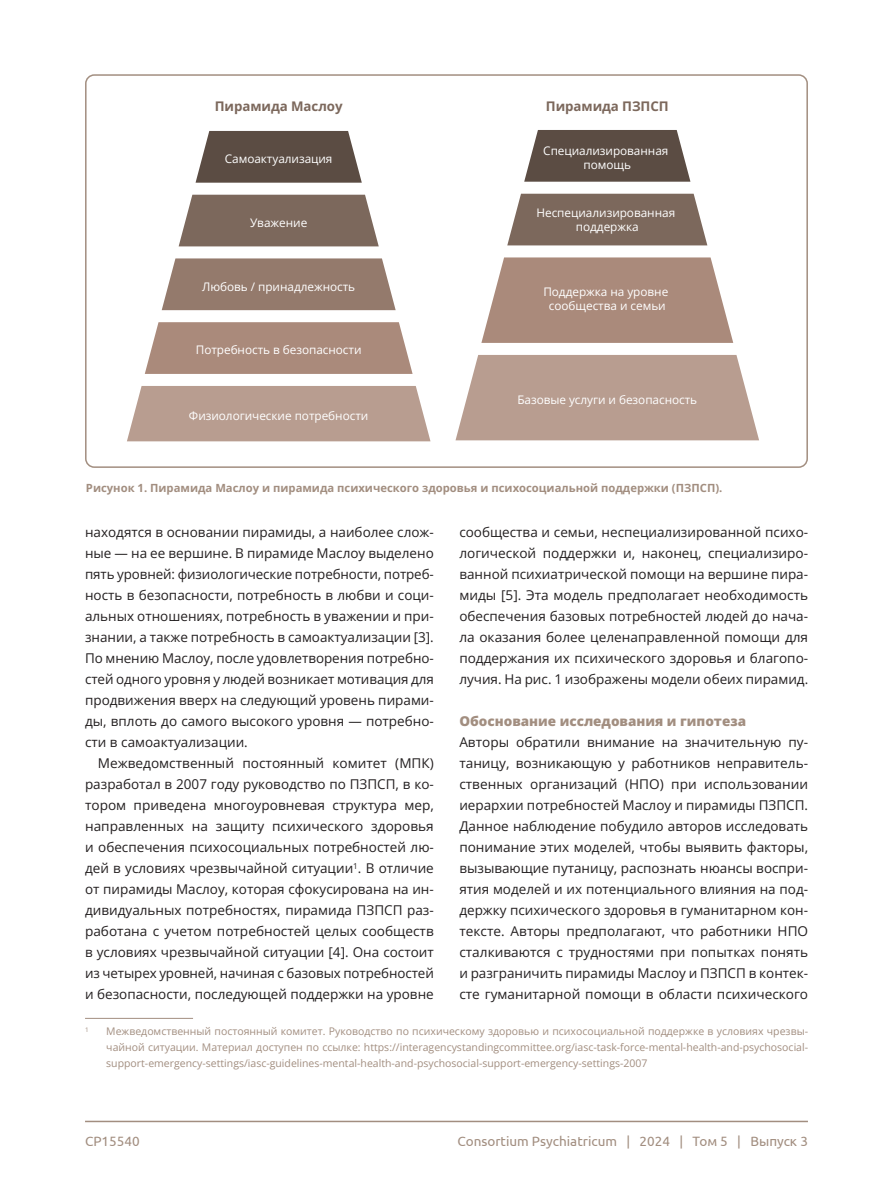
<style>
.page{position:relative;width:893px;height:1191px;background:#fff}
.page>*{position:absolute;margin:0;border:0;box-sizing:border-box;transform-origin:0 0}
.t1{font:13.5px/21px "Open Sans";color:#231f20;text-align:justify}
.t2{font:13.5px "Ubuntu";color:#a28e80}
.t3{font:800 13.5px "Open Sans";color:#a28e80}
.t4{font:700 13.35px "Open Sans";letter-spacing:-.005em;color:#7c685c}
.t5{font:11.85px/14.1px "Open Sans";letter-spacing:-.005em;color:#fff;text-align:center}
.t6{font:700 11.25px "Open Sans";color:#a28e80}
.t7{font:10.5px/15.8px "Open Sans";color:#a28e80;text-align:justify}
.t8{font:6.3px "Open Sans";color:#a28e80}
</style>
<div class="page">
<hr style="left:85px;top:1120px;width:723px;height:2px;background:#a28e80">
<hr style="left:85px;top:1018px;width:108px;height:1px;background:#a28e80">
<svg style="left:162px;top:258px;width:234px;height:52px;background:#9b8275"></svg>
<svg style="left:145px;top:322px;width:268px;height:52px;background:#ae9082"></svg>
<svg style="left:196px;top:131px;width:166px;height:52px;background:#695b53"></svg>
<div style="left:127px;top:386px;width:303px;height:55px;background:#b89d90"></div>
<svg style="left:179px;top:195px;width:200px;height:51px;background:#847267"></svg>
<svg style="left:524px;top:130px;width:166px;height:52px;background:#695b53"></svg>
<svg style="left:507px;top:194px;width:200px;height:51px;background:#847267"></svg>
<svg style="left:455px;top:355px;width:304px;height:85px;background:#bda498"></svg>
<svg style="left:481px;top:257px;width:252px;height:86px;background:#b29587"></svg>
<div style="left:85px;top:74px;width:723px;height:394px;border:2px solid #a28e80;border-radius:9px"></div>
<p class="t4" style="left:215px;top:96px;width:129px">Пирамида Маслоу</p>
<p class="t4" style="left:546px;top:96px;width:124px">Пирамида ПЗПСП</p>
<p class="t5" style="left:225px;top:151px;width:109px">Самоактуализация</p>
<p class="t5" style="left:250px;top:215px;width:59px">Уважение</p>
<p class="t5" style="left:202px;top:279px;width:155px">Любовь / принадлежность</p>
<p class="t5" style="left:196px;top:343px;width:167px">Потребность в безопасности</p>
<p class="t5" style="left:189px;top:408px;width:181px">Физиологические потребности</p>
<p class="t5" style="left:543px;top:143px;width:127px">Специализированная помощь</p>
<p class="t5" style="left:536px;top:205px;width:140px">Неспециализированная поддержка</p>
<p class="t5" style="left:543px;top:284px;width:126px">Поддержка на уровне сообщества и семьи</p>
<p class="t5" style="left:517px;top:392px;width:181px">Базовые услуги и безопасность</p>
<p class="t6" style="left:86px;top:480px;width:638px">Рисунок 1. Пирамида Маслоу и пирамида психического здоровья и психосоциальной поддержки (ПЗПСП).</p>
<p class="t1" style="left:85px;top:521px;width:350px">находятся в основании пирамиды, а наиболее слож&shy;ные — на ее вершине. В пирамиде Маслоу выделено пять уровней: физиологические потребности, потреб&shy;ность в безопасности, потребность в любви и соци&shy;альных отношениях, потребность в уважении и при&shy;знании, а также потребность в самоактуализации [3].<br>По мнению Маслоу, после удовлетворения потребно&shy;стей одного уровня у людей возникает мотивация для продвижения вверх на следующий уровень пирами&shy;ды, вплоть до самого высокого уровня — потребно&shy;сти в самоактуализации.</p>
<p class="t1" style="left:85px;top:752px;width:350px;text-indent:13px">Межведомственный постоянный комитет (МПК) разработал в 2007 году руководство по ПЗПСП, в ко&shy;тором приведена многоуровневая структура мер, направленных на защиту психического здоровья и обеспечения психосоциальных потребностей лю&shy;дей в условиях чрезвычайной ситуации<sup>1</sup>. В отличие от пирамиды Маслоу, которая сфокусирована на ин&shy;дивидуальных потребностях, пирамида ПЗПСП раз&shy;работана с учетом потребностей целых сообществ в условиях чрезвычайной ситуации [4]. Она состоит из четырех уровней, начиная с базовых потребностей и безопасности, последующей поддержки на уровне</p>
<p class="t8" style="left:85px;top:1025px;width:5px">1</p>
<p class="t7" style="left:106px;top:1023px;width:703px">Межведомственный постоянный комитет. Руководство по психическому здоровью и психосоциальной поддержке в условиях чрезвы&shy;чайной ситуации. Материал доступен по ссылке: https://interagencystandingcommittee.org/iasc-task-force-mental-health-and-psychosocial&shy;support-emergency-settings/iasc-guidelines-mental-health-and-psychosocial-support-emergency-settings-2007</p>
<p class="t1" style="left:459px;top:521px;width:350px">сообщества и семьи, неспециализированной психо&shy;логической поддержки и, наконец, специализиро&shy;ванной психиатрической помощи на вершине пира&shy;миды [5]. Эта модель предполагает необходимость обеспечения базовых потребностей людей до нача&shy;ла оказания более целенаправленной помощи для поддержания их психического здоровья и благопо&shy;лучия. На рис. 1 изображены модели обеих пирамид.</p>
<p class="t3" style="left:459px;top:711px;width:288px">Обоснование исследования и гипотеза</p>
<p class="t1" style="left:459px;top:731px;width:350px">Авторы обратили внимание на значительную пу&shy;таницу, возникающую у работников неправитель&shy;ственных организаций (НПО) при использовании иерархии потребностей Маслоу и пирамиды ПЗПСП.<br>Данное наблюдение побудило авторов исследовать понимание этих моделей, чтобы выявить факторы, вызывающие путаницу, распознать нюансы воспри&shy;ятия моделей и их потенциального влияния на под&shy;держку психического здоровья в гуманитарном кон&shy;тексте. Авторы предполагают, что работники НПО сталкиваются с трудностями при попытках понять и разграничить пирамиды Маслоу и ПЗПСП в контек&shy;сте гуманитарной помощи в области психического</p>
<p class="t2" style="left:85px;top:1133px;width:56px">CP15540</p>
<p class="t2" style="left:458px;top:1133px;width:352px">Consortium Psychiatricum | 2024 | Том 5 | Выпуск 3</p>
</div>
